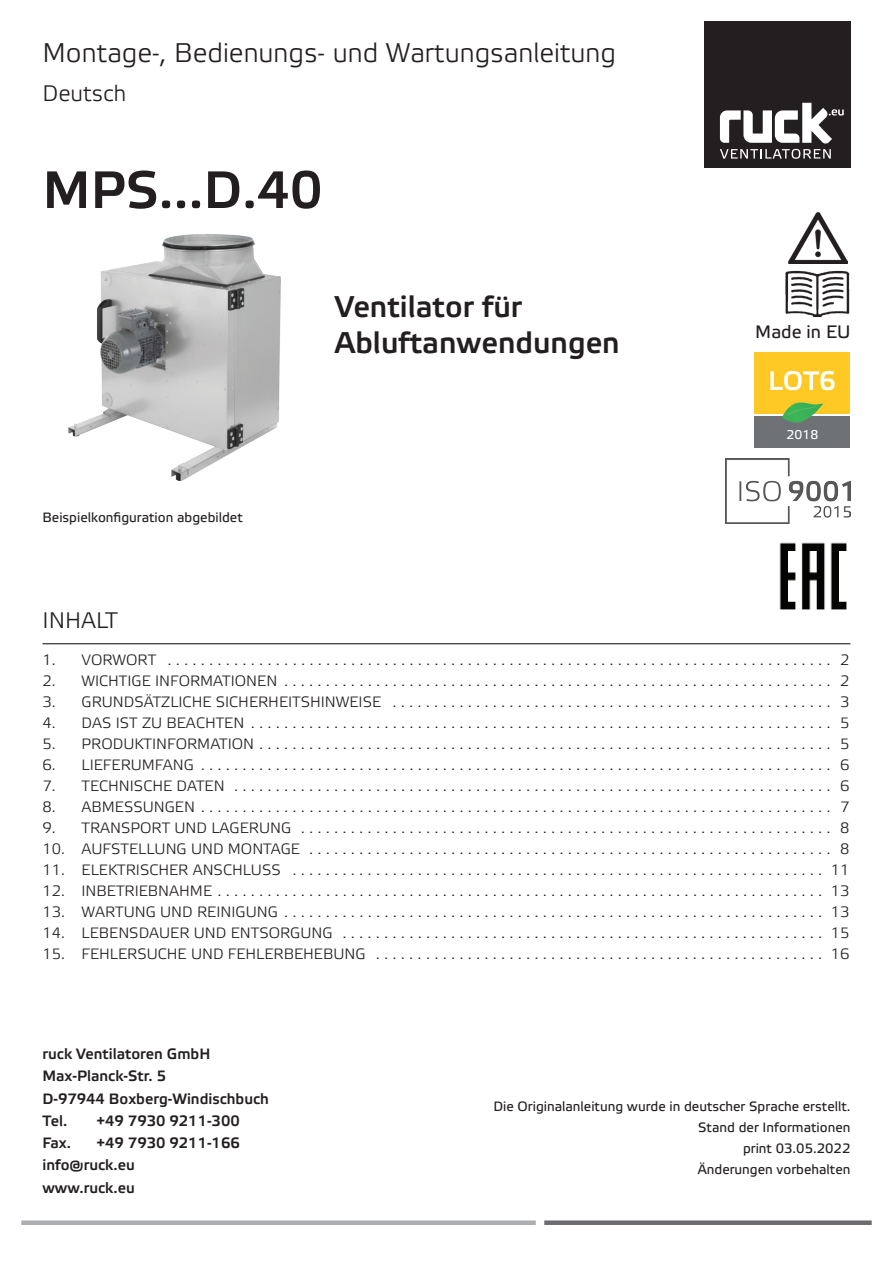
<style>
.page{position:relative;width:893px;height:1263px;background:#fff}
.page>*{position:absolute;margin:0;border:0;box-sizing:border-box;transform-origin:0 0}
.t1{font:500 52.5px "Etelka";color:#231f20}
.t2{font:500 30px/36px "Etelka";color:#231f20}
.t3{font:300 27px "Etelka";color:#231f20}
.t4{font:300 22.5px "Etelka";color:#231f20}
.t5{font:18px "Etelka Text";color:#231f20}
.t6{font:700 16.2px "Verdana";color:#040503}
.t7{font:15px "Arial";color:#231f20}
.t8{font:500 15px/22.2px "Etelka";color:#231f20}
.t9{font:13.5px/20.7px "Etelka Text";color:#231f20;text-align:right}
.t10{font:12.75px "Etelka Text";color:#fff}
.s1{font-family:"Etelka";font-weight:300}
</style>
<div class="page">
<hr style="left:43px;top:643px;width:807px;height:1px;background:#231f20">
<div style="left:21px;top:1220px;width:515px;height:5px;background:#adaeb1"></div>
<div style="left:544px;top:1220px;width:328px;height:5px;background:#6c6c70"></div>
<img style="left:789px;top:213px;width:59px;height:51px">
<img style="left:785px;top:270px;width:65px;height:47px">
<div style="left:754px;top:352px;width:96px;height:61px;background:#fec925"></div>
<div style="left:754px;top:416px;width:96px;height:32px;background:#6e7275"></div>
<svg style="left:782px;top:402px;width:41px;height:21px"></svg>
<svg style="left:770px;top:371px;width:64px;height:19px"></svg>
<img style="left:68px;top:234px;width:213px;height:247px">
<div style="left:704px;top:21px;width:146px;height:147px;background:#231f20"></div>
<svg style="left:720px;top:103px;width:124px;height:56px"></svg>
<img style="left:725px;top:459px;width:125px;height:64px">
<img style="left:779px;top:542px;width:68px;height:68px">
<h3 class="t3" style="left:43px;top:37px;width:575px">Montage-, Bedienungs- und Wartungsanleitung</h3>
<h3 class="t4" style="left:43px;top:81px;width:85px">Deutsch</h3>
<h1 class="t1" style="left:43px;top:160px;width:282px">MPS...D.40</h1>
<h2 class="t2" style="left:335px;top:290px;width:286px">Ventilator für<br>Abluftanwendungen</h2>
<p class="t9" style="left:43px;top:508px;width:202px">Beispielkonfiguration abgebildet</p>
<h3 class="t4" style="left:43px;top:607px;width:77px">INHALT</h3>
<p class="t5" style="left:755px;top:322px;width:97px">Made in EU</p>
<p class="t10" style="left:787px;top:427px;width:33px">2018</p>
<p class="t7" style="left:43px;top:650px;width:808px"><span class="s1">1. VORWORT</span> . . . . . . . . . . . . . . . . . . . . . . . . . . . . . . . . . . . . . . . . . . . . . . . . . . . . . . . . . . . . . . . . . . . . . . . . . . . . . . . . <span class="s1">2</span></p>
<p class="t7" style="left:43px;top:671px;width:808px"><span class="s1">2. WICHTIGE INFORMATIONEN</span> . . . . . . . . . . . . . . . . . . . . . . . . . . . . . . . . . . . . . . . . . . . . . . . . . . . . . . . . . . . . . . . . . . <span class="s1">2</span></p>
<p class="t7" style="left:43px;top:692px;width:808px"><span class="s1">3. GRUNDSÄTZLICHE SICHERHEITSHINWEISE</span> . . . . . . . . . . . . . . . . . . . . . . . . . . . . . . . . . . . . . . . . . . . . . . . . . . . . . <span class="s1">3</span></p>
<p class="t7" style="left:43px;top:713px;width:808px"><span class="s1">4. DAS IST ZU BEACHTEN</span> . . . . . . . . . . . . . . . . . . . . . . . . . . . . . . . . . . . . . . . . . . . . . . . . . . . . . . . . . . . . . . . . . . . . . . <span class="s1">5</span></p>
<p class="t7" style="left:43px;top:734px;width:808px"><span class="s1">5. PRODUKTINFORMATION</span> . . . . . . . . . . . . . . . . . . . . . . . . . . . . . . . . . . . . . . . . . . . . . . . . . . . . . . . . . . . . . . . . . . . . . <span class="s1">5</span></p>
<p class="t7" style="left:43px;top:755px;width:808px"><span class="s1">6. LIEFERUMFANG</span> . . . . . . . . . . . . . . . . . . . . . . . . . . . . . . . . . . . . . . . . . . . . . . . . . . . . . . . . . . . . . . . . . . . . . . . . . . . . <span class="s1">6</span></p>
<p class="t7" style="left:43px;top:776px;width:808px"><span class="s1">7. TECHNISCHE DATEN</span> . . . . . . . . . . . . . . . . . . . . . . . . . . . . . . . . . . . . . . . . . . . . . . . . . . . . . . . . . . . . . . . . . . . . . . . . <span class="s1">6</span></p>
<p class="t7" style="left:43px;top:797px;width:809px"><span class="s1">8. ABMESSUNGEN</span> . . . . . . . . . . . . . . . . . . . . . . . . . . . . . . . . . . . . . . . . . . . . . . . . . . . . . . . . . . . . . . . . . . . . . . . . . . . . <span class="s1">7</span></p>
<p class="t7" style="left:43px;top:818px;width:809px"><span class="s1">9. TRANSPORT UND LAGERUNG</span> . . . . . . . . . . . . . . . . . . . . . . . . . . . . . . . . . . . . . . . . . . . . . . . . . . . . . . . . . . . . . . . . <span class="s1">8</span></p>
<p class="t7" style="left:43px;top:839px;width:809px"><span class="s1">10. AUFSTELLUNG UND MONTAGE</span> . . . . . . . . . . . . . . . . . . . . . . . . . . . . . . . . . . . . . . . . . . . . . . . . . . . . . . . . . . . . . . . <span class="s1">8</span></p>
<p class="t7" style="left:43px;top:860px;width:808px"><span class="s1">11. ELEKTRISCHER ANSCHLUSS</span> . . . . . . . . . . . . . . . . . . . . . . . . . . . . . . . . . . . . . . . . . . . . . . . . . . . . . . . . . . . . . . . . <span class="s1">11</span></p>
<p class="t7" style="left:43px;top:881px;width:808px"><span class="s1">12. INBETRIEBNAHME</span> . . . . . . . . . . . . . . . . . . . . . . . . . . . . . . . . . . . . . . . . . . . . . . . . . . . . . . . . . . . . . . . . . . . . . . . . . <span class="s1">13</span></p>
<p class="t7" style="left:43px;top:902px;width:808px"><span class="s1">13. WARTUNG UND REINIGUNG</span> . . . . . . . . . . . . . . . . . . . . . . . . . . . . . . . . . . . . . . . . . . . . . . . . . . . . . . . . . . . . . . . . . <span class="s1">13</span></p>
<p class="t7" style="left:43px;top:923px;width:808px"><span class="s1">14. LEBENSDAUER UND ENTSORGUNG</span> . . . . . . . . . . . . . . . . . . . . . . . . . . . . . . . . . . . . . . . . . . . . . . . . . . . . . . . . . . <span class="s1">15</span></p>
<p class="t7" style="left:43px;top:944px;width:808px"><span class="s1">15. FEHLERSUCHE UND FEHLERBEHEBUNG</span> . . . . . . . . . . . . . . . . . . . . . . . . . . . . . . . . . . . . . . . . . . . . . . . . . . . . . . <span class="s1">16</span></p>
<p class="t6" style="left:692px;top:752px;width:181px">η=52,6% (A,static)</p>
<p class="t6" style="left:695px;top:802px;width:176px">VSD not integrated</p>
<p class="t8" style="left:43px;top:1043px;width:228px">ruck Ventilatoren GmbH<br>Max-Planck-Str. 5<br>D-97944 Boxberg-Windischbuch<br>Tel.</p>
<p class="t8" style="left:97px;top:1110px;width:145px">+49 7930 9211-300</p>
<p class="t8" style="left:43px;top:1132px;width:199px;text-indent:54px">+49 7930 9211-166 info@ruck.eu<br>www.ruck.eu</p>
<p class="t8" style="left:43px;top:1132px;width:30px">Fax.</p>
<p class="t9" style="left:494px;top:1097px;width:358px">Die Originalanleitung wurde in deutscher Sprache erstellt.<br>Stand der Informationen<br>print 03.05.2022<br>Änderungen vorbehalten</p>
</div>
